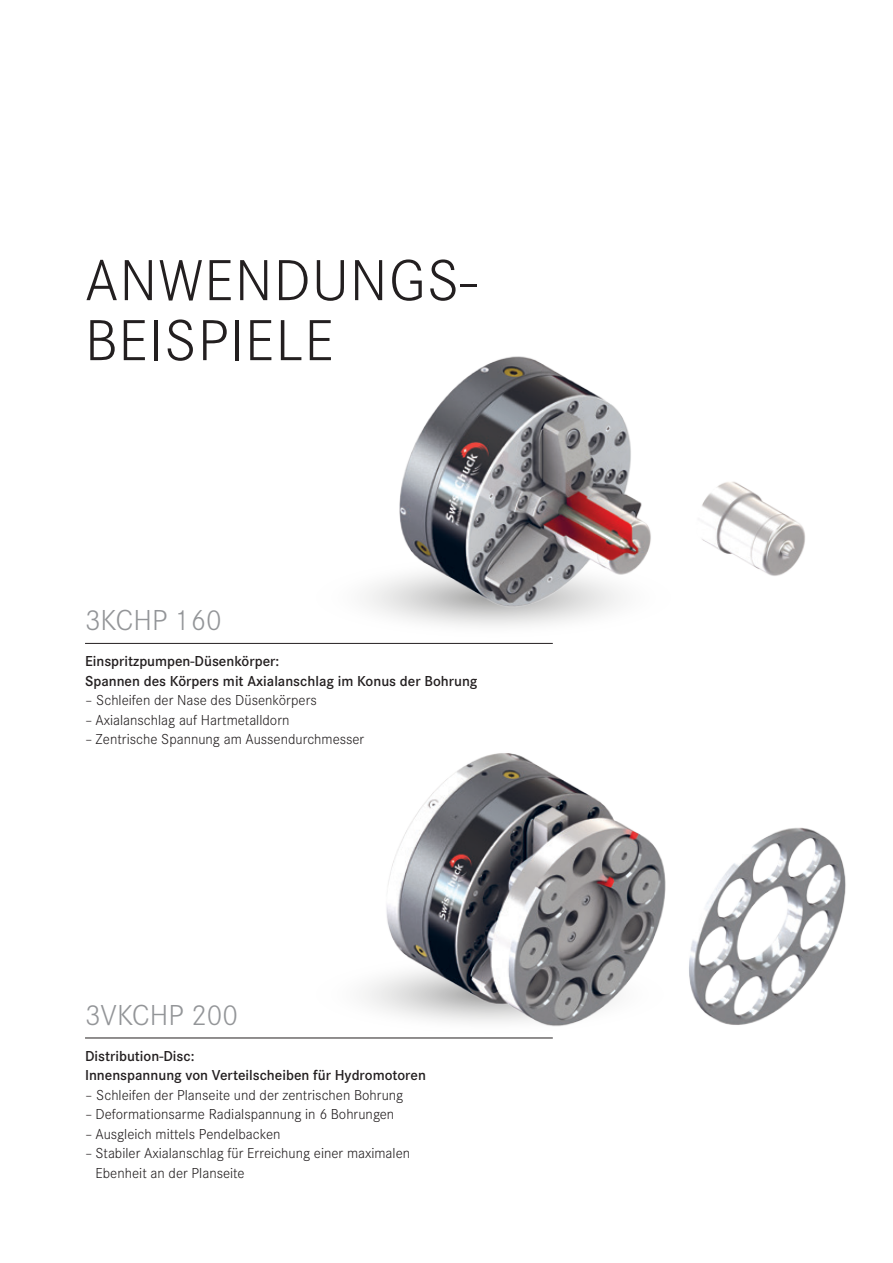
<style>
.page{position:relative;width:893px;height:1263px;background:#fff}
.page>*{position:absolute;margin:0;border:0;box-sizing:border-box;transform-origin:0 0}
.t1{font:300 60px/60px "Corporate S";letter-spacing:.02em;color:#231f20}
.t2{font:300 30px "Corporate S";color:#939598}
.t3{font:300 15px/19.5px "Corporate S";color:#231f20}
.t4{font:600 15px/19.5px "Corporate S";color:#231f20}
</style>
<div class="page">
<img style="left:308px;top:356px;width:343px;height:287px">
<img style="left:354px;top:753px;width:312px;height:286px">
<img style="left:702px;top:481px;width:103px;height:95px">
<hr style="left:85px;top:643px;width:468px;height:1px;background:#231f20">
<hr style="left:85px;top:1037px;width:468px;height:1px;background:#231f20">
<img style="left:689px;top:827px;width:157px;height:198px">
<h1 class="t1" style="left:85px;top:251px;width:394px">ANWENDUNGS-<br>BEISPIELE</h1>
<h2 class="t2" style="left:85px;top:603px;width:138px">3KCHP 160</h2>
<p class="t4" style="left:85px;top:652px;width:394px">Einspritzpumpen-Düsenkörper:<br>Spannen des Körpers mit Axialanschlag im Konus der Bohrung</p>
<p class="t3" style="left:85px;top:691px;width:233px">– Schleifen der Nase des Düsenkörpers</p>
<p class="t3" style="left:85px;top:710px;width:206px">– Axialanschlag auf Hartmetalldorn</p>
<p class="t3" style="left:85px;top:730px;width:281px">– Zentrische Spannung am Aussendurchmesser</p>
<h2 class="t2" style="left:85px;top:998px;width:154px">3VKCHP 200</h2>
<p class="t4" style="left:85px;top:1046px;width:342px">Distribution-Disc:<br>Innenspannung von Verteilscheiben für Hydromotoren</p>
<p class="t3" style="left:85px;top:1085px;width:320px">– Schleifen der Planseite und der zentrischen Bohrung</p>
<p class="t3" style="left:85px;top:1105px;width:311px">– Deformationsarme Radialspannung in 6 Bohrungen</p>
<p class="t3" style="left:85px;top:1124px;width:197px">– Ausgleich mittels Pendelbacken</p>
<p class="t3" style="left:96px;top:1144px;width:316px;text-indent:-10px">– Stabiler Axialanschlag für Erreichung einer maximalen<br>Ebenheit an der Planseite</p>
</div>
